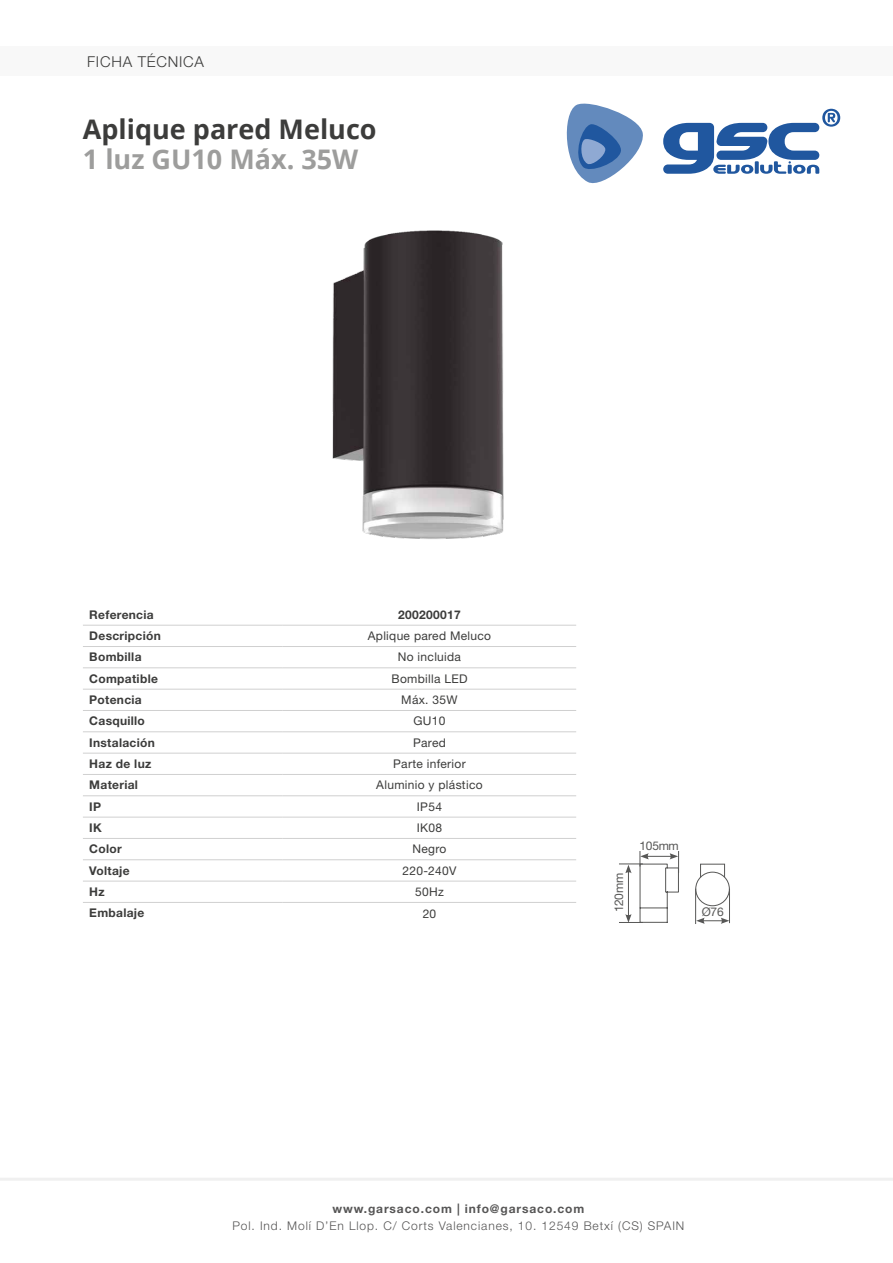
<style>
.page{position:relative;width:893px;height:1263px;background:#fff}
.page>*{position:absolute;margin:0;border:0;box-sizing:border-box;transform-origin:0 0}
.t1{font:700 27px "Open Sans";color:#3c3c3b}
.t2{font:700 27px "Open Sans";color:#9d9d9c}
.t3{font:300 15px "Helvetica Neue LT Std";letter-spacing:.05em;color:#3c3c3b}
.t4{font:700 12px "Helvetica Neue LT Std";letter-spacing:.025em;color:#3c3c3b}
.t5{font:12px "Helvetica Neue LT Std";letter-spacing:.025em;color:#3c3c3b}
.t6{font:300 12px "Helvetica Neue LT Std";letter-spacing:.075em;color:#565555}
.t7{font:700 12px "Helvetica Neue LT Std";letter-spacing:.075em;color:#565555}
.t8{font:12px "Helvetica Neue LT Std";letter-spacing:-.025em;color:#575756}
</style>
<div class="page">
<svg style="left:663px;top:109px;width:177px;height:65px"></svg>
<svg style="left:566px;top:103px;width:77px;height:81px"></svg>
<hr style="left:0;top:1178px;width:893px;height:3px;background:#f0f0f0">
<div style="left:0;top:47px;width:893px;height:29px;background:#f8f8f8"></div>
<hr style="left:83px;top:710px;width:200px;height:1px;background:#d0d0d0">
<hr style="left:283px;top:710px;width:293px;height:1px;background:#d0d0d0">
<hr style="left:83px;top:731px;width:200px;height:1px;background:#d0d0d0">
<hr style="left:283px;top:731px;width:293px;height:1px;background:#d0d0d0">
<hr style="left:83px;top:753px;width:200px;height:1px;background:#d0d0d0">
<hr style="left:283px;top:753px;width:293px;height:1px;background:#d0d0d0">
<hr style="left:83px;top:774px;width:200px;height:1px;background:#d0d0d0">
<hr style="left:283px;top:774px;width:293px;height:1px;background:#d0d0d0">
<hr style="left:83px;top:795px;width:200px;height:1px;background:#d0d0d0">
<hr style="left:283px;top:795px;width:293px;height:1px;background:#d0d0d0">
<hr style="left:83px;top:817px;width:200px;height:1px;background:#d0d0d0">
<hr style="left:283px;top:817px;width:293px;height:1px;background:#d0d0d0">
<hr style="left:83px;top:838px;width:200px;height:1px;background:#d0d0d0">
<hr style="left:283px;top:838px;width:293px;height:1px;background:#d0d0d0">
<hr style="left:83px;top:859px;width:200px;height:1px;background:#d0d0d0">
<hr style="left:283px;top:859px;width:293px;height:1px;background:#d0d0d0">
<hr style="left:83px;top:881px;width:200px;height:1px;background:#d0d0d0">
<hr style="left:283px;top:881px;width:293px;height:1px;background:#d0d0d0">
<hr style="left:83px;top:902px;width:200px;height:1px;background:#d0d0d0">
<hr style="left:283px;top:902px;width:293px;height:1px;background:#d0d0d0">
<hr style="left:83px;top:625px;width:200px;height:1px;background:#d0d0d0">
<hr style="left:283px;top:625px;width:293px;height:1px;background:#d0d0d0">
<hr style="left:83px;top:646px;width:200px;height:1px;background:#d0d0d0">
<hr style="left:283px;top:646px;width:293px;height:1px;background:#d0d0d0">
<hr style="left:83px;top:667px;width:200px;height:1px;background:#d0d0d0">
<hr style="left:283px;top:667px;width:293px;height:1px;background:#d0d0d0">
<hr style="left:83px;top:689px;width:200px;height:1px;background:#d0d0d0">
<hr style="left:283px;top:689px;width:293px;height:1px;background:#d0d0d0">
<img style="left:332px;top:230px;width:172px;height:309px">
<hr style="left:729px;top:889px;width:1px;height:34px;background:#575756">
<hr style="left:695px;top:889px;width:1px;height:35px;background:#575756">
<svg style="left:696px;top:918px;width:33px;height:6px"></svg>
<svg style="left:619px;top:851px;width:60px;height:72px"></svg>
<div style="left:695px;top:872px;width:35px;height:34px;border:1px solid #575756;border-radius:50%"></div>
<div style="left:700px;top:864px;width:25px;height:13px;border:1px solid #575756"></div>
<p class="t3" style="left:87px;top:52px;width:118px">FICHA TÉCNICA</p>
<h1 class="t1" style="left:83px;top:110px;width:295px">Aplique pared Meluco</h1>
<h1 class="t2" style="left:83px;top:140px;width:277px">1 luz GU10 Máx. 35W</h1>
<p class="t4" style="left:89px;top:607px;width:66px">Referencia</p>
<p class="t4" style="left:398px;top:607px;width:64px">200200017</p>
<p class="t4" style="left:89px;top:628px;width:73px">Descripción</p>
<p class="t5" style="left:368px;top:629px;width:125px">Aplique pared Meluco</p>
<p class="t4" style="left:89px;top:650px;width:54px">Bombilla</p>
<p class="t5" style="left:398px;top:650px;width:65px">No incluida</p>
<p class="t4" style="left:89px;top:671px;width:70px">Compatible</p>
<p class="t5" style="left:391px;top:671px;width:77px">Bombilla LED</p>
<p class="t4" style="left:89px;top:692px;width:54px">Potencia</p>
<p class="t5" style="left:401px;top:693px;width:58px">Máx. 35W</p>
<p class="t4" style="left:89px;top:714px;width:57px">Casquillo</p>
<p class="t5" style="left:413px;top:714px;width:34px">GU10</p>
<p class="t4" style="left:89px;top:735px;width:67px">Instalación</p>
<p class="t5" style="left:413px;top:735px;width:34px">Pared</p>
<p class="t4" style="left:89px;top:756px;width:64px">Haz de luz</p>
<p class="t5" style="left:393px;top:757px;width:74px">Parte inferior</p>
<p class="t4" style="left:89px;top:778px;width:50px">Material</p>
<p class="t5" style="left:376px;top:778px;width:108px">Aluminio y plástico</p>
<p class="t4" style="left:89px;top:799px;width:13px">IP</p>
<p class="t5" style="left:417px;top:799px;width:27px">IP54</p>
<p class="t4" style="left:89px;top:820px;width:14px">IK</p>
<p class="t5" style="left:417px;top:821px;width:27px">IK08</p>
<p class="t4" style="left:89px;top:842px;width:34px">Color</p>
<p class="t5" style="left:413px;top:842px;width:35px">Negro</p>
<p class="t4" style="left:89px;top:863px;width:42px">Voltaje</p>
<p class="t5" style="left:402px;top:863px;width:56px">220-240V</p>
<p class="t4" style="left:89px;top:884px;width:17px">Hz</p>
<p class="t5" style="left:415px;top:885px;width:30px">50Hz</p>
<p class="t4" style="left:89px;top:906px;width:57px">Embalaje</p>
<p class="t5" style="left:423px;top:906px;width:15px">20</p>
<p class="t8" style="left:612px;top:912px;width:41px;rotate:-90deg">120mm</p>
<p class="t8" style="left:640px;top:838px;width:41px">105mm</p>
<p class="t8" style="left:702px;top:905px;width:23px">Ø76</p>
<p class="t7" style="left:332px;top:1201px;width:253px">www.garsaco.com | info@garsaco.com</p>
<p class="t6" style="left:232px;top:1218px;width:453px">Pol. Ind. Molí D’En Llop. C/ Corts Valencianes, 10. 12549 Betxí (CS) SPAIN</p>
</div>
